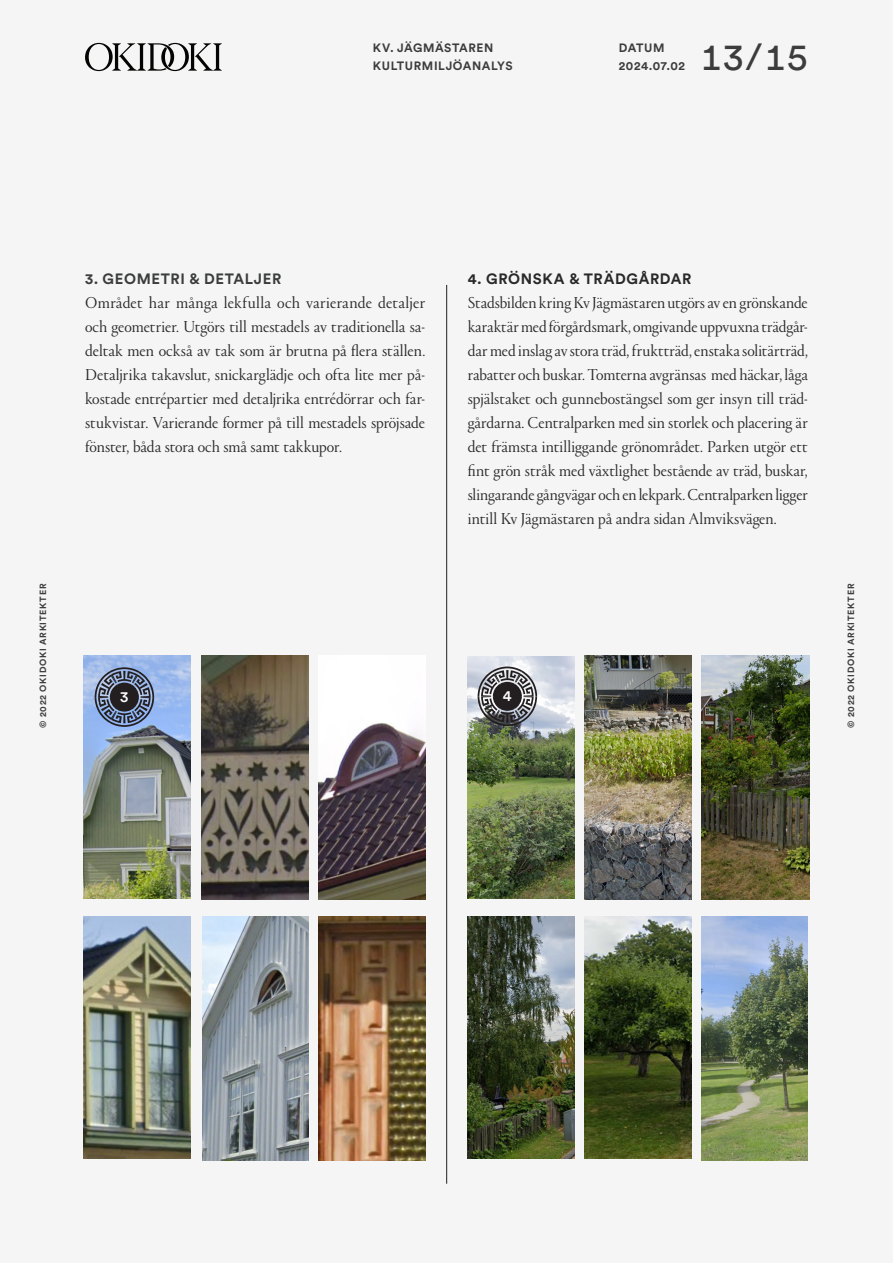
<style>
.page{position:relative;width:893px;height:1263px;background:#f5f5f5}
.page>*{position:absolute;margin:0;border:0;box-sizing:border-box;transform-origin:0 0}
.t1{font:37.5px "Circular Std";color:#3c3c3c}
.Underrubrik{font:300 16.5px/24px "Portrait";letter-spacing:-.005em;color:#282828;text-align:justify}
.t2{font:500 15px "Circular Std";color:#fff}
.Underrubrik-2{font:700 14.85px "Circular Std";letter-spacing:.045em;color:#282828}
.Underrubrik-3{font:700 14.85px "Circular Std";letter-spacing:.04em;color:#3b3c3c}
.t3{font:700 12px/17.5px "Circular Std";letter-spacing:.045em;color:#3c3c3c}
.t4{font:700 9px "Circular Std";letter-spacing:.08em;color:#3c3c3c}
</style>
<div class="page">
<hr style="left:446px;top:285px;width:1px;height:899px;background:#231f20">
<img style="left:468px;top:917px;width:106px;height:242px">
<img style="left:84px;top:916px;width:107px;height:243px">
<img style="left:468px;top:656px;width:106px;height:243px">
<img style="left:84px;top:656px;width:107px;height:242px">
<img style="left:585px;top:916px;width:107px;height:243px">
<img style="left:202px;top:916px;width:107px;height:244px">
<img style="left:585px;top:656px;width:107px;height:244px">
<img style="left:201px;top:656px;width:108px;height:243px">
<img style="left:702px;top:916px;width:106px;height:244px">
<img style="left:319px;top:916px;width:106px;height:244px">
<img style="left:702px;top:656px;width:107px;height:244px">
<img style="left:319px;top:723px;width:106px;height:176px">
<svg style="left:95px;top:667px;width:59px;height:60px;background:#616e89"></svg>
<svg style="left:478px;top:666px;width:59px;height:60px;background:#77787b"></svg>
<svg style="left:85px;top:43px;width:137px;height:28px"></svg>
<p class="t3" style="left:373px;top:39px;width:141px">KV. JÄGMÄSTAREN<br>KULTURMILJÖANALYS</p>
<p class="t3" style="left:619px;top:39px;width:68px">DATUM<br>2024.07.02</p>
<h1 class="t1" style="left:700px;top:34px;width:109px">13/15</h1>
<p class="t4" style="left:37px;top:728px;width:145px;rotate:-90deg">© 2022 OKIDOKI ARKITEKTER</p>
<p class="Underrubrik-3" style="left:85px;top:269px;width:198px">3. GEOMETRI &amp; DETALJER</p>
<p class="Underrubrik" style="left:85px;top:290px;width:342px">Området har många lekfulla och varierande detaljer och geometrier. Utgörs till mestadels av traditionella sa&shy;deltak men också av tak som är brutna på flera ställen.<br>Detaljrika takavslut, snickarglädje och ofta lite mer på&shy;kostade entrépartier med detaljrika entrédörrar och far&shy;stukvistar. Varierande former på till mestadels spröjsade fönster, båda stora och små samt takkupor.</p>
<p class="Underrubrik-2" style="left:468px;top:269px;width:225px">4. GRÖNSKA &amp; TRÄDGÅRDAR</p>
<p class="Underrubrik" style="left:468px;top:290px;width:342px">Stadsbilden kring Kv Jägmästaren utgörs av en grönskande karaktär med förgårdsmark, omgivande uppvuxna trädgår&shy;dar med inslag av stora träd, fruktträd, enstaka solitärträd, rabatter och buskar. Tomterna avgränsas med häckar, låga spjälstaket och gunnebostängsel som ger insyn till träd&shy;gårdarna. Centralparken med sin storlek och placering är det främsta intilliggande grönområdet. Parken utgör ett fint grön stråk med växtlighet bestående av träd, buskar, slingarande gångvägar och en lekpark. Centralparken ligger intill Kv Jägmästaren på andra sidan Almviksvägen.</p>
<p class="t2" style="left:120px;top:687px;width:10px">3</p>
<p class="t2" style="left:503px;top:687px;width:10px">4</p>
<p class="t4" style="left:845px;top:728px;width:145px;rotate:-90deg">© 2022 OKIDOKI ARKITEKTER</p>
</div>
